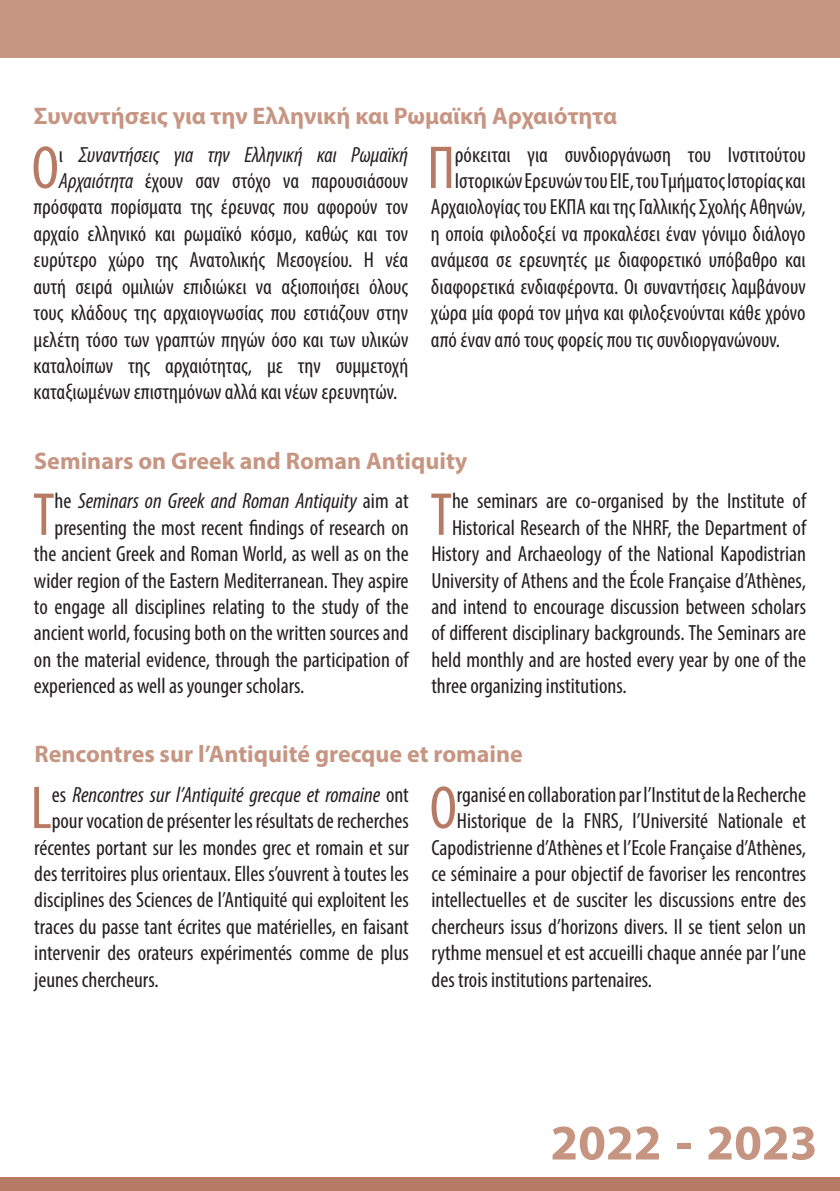
<style>
.page{position:relative;width:840px;height:1191px;background:#fff}
.page>*{position:absolute;margin:0;border:0;box-sizing:border-box;transform-origin:0 0}
.t1{font:condensed 61.2px "Myriad Pro";color:#b77b65}
.t2{font:700 50px "Myriad Pro";color:#c69582}
.t3{font:700 24px "Myriad Pro";color:#c79683}
.t4{font:condensed 22px "Myriad Pro";color:#231f20}
.t5{font:italic condensed 22px "Myriad Pro";color:#231f20}
.s1{font-style:normal}
.s2{font-style:italic}
</style>
<div class="page">
<div style="left:0;top:0;width:839px;height:58px;background:#c79683"></div>
<div style="left:0;top:1177px;width:839px;height:14px;background:#b77b65"></div>
<p class="t3" style="left:34px;top:100px;width:584px">Συναντήσεις για την Ελληνική και Ρωμαϊκή Αρχαιότητα</p>
<h1 class="t1" style="left:32px;top:131px;width:29px">Ο</h1>
<p class="t5" style="left:59px;top:141px;width:350px"><span class="s1">ι</span> Συναντήσεις για την Ελληνική και Ρωμαϊκή</p>
<p class="t4" style="left:59px;top:167px;width:350px"><span class="s2">Αρχαιότητα</span> έχουν σαν στόχο να παρουσιάσουν</p>
<p class="t4" style="left:34px;top:194px;width:376px">πρόσφατα πορίσματα της έρευνας που αφορούν τον</p>
<p class="t4" style="left:34px;top:220px;width:376px">αρχαίο ελληνικό και ρωμαϊκό κόσμο, καθώς και τον</p>
<p class="t4" style="left:34px;top:247px;width:376px">ευρύτερο χώρο της Ανατολικής Μεσογείου. Η νέα</p>
<p class="t4" style="left:34px;top:273px;width:376px">αυτή σειρά ομιλιών επιδιώκει να αξιοποιήσει όλους</p>
<p class="t4" style="left:34px;top:299px;width:376px">τους κλάδους της αρχαιογνωσίας που εστιάζουν στην</p>
<p class="t4" style="left:34px;top:326px;width:376px">μελέτη τόσο των γραπτών πηγών όσο και των υλικών</p>
<p class="t4" style="left:34px;top:352px;width:376px">καταλοίπων της αρχαιότητας, με την συμμετοχή</p>
<p class="t4" style="left:34px;top:379px;width:365px">καταξιωμένων επιστημόνων αλλά και νέων ερευνητών.</p>
<h1 class="t1" style="left:427px;top:131px;width:29px">Π</h1>
<p class="t4" style="left:454px;top:141px;width:352px">ρόκειται για συνδιοργάνωση του Ινστιτούτου</p>
<p class="t4" style="left:454px;top:167px;width:352px">Ιστορικών Ερευνών του ΕΙΕ, του Τμήματος Ιστορίας και</p>
<p class="t4" style="left:431px;top:194px;width:376px">Αρχαιολογίας του ΕΚΠΑ και της Γαλλικής Σχολής Αθηνών,</p>
<p class="t4" style="left:431px;top:220px;width:376px">η οποία φιλοδοξεί να προκαλέσει έναν γόνιμο διάλογο</p>
<p class="t4" style="left:431px;top:247px;width:376px">ανάμεσα σε ερευνητές με διαφορετικό υπόβαθρο και</p>
<p class="t4" style="left:431px;top:273px;width:376px">διαφορετικά ενδιαφέροντα. Οι συναντήσεις λαμβάνουν</p>
<p class="t4" style="left:431px;top:299px;width:376px">χώρα μία φορά τον μήνα και φιλοξενούνται κάθε χρόνο</p>
<p class="t4" style="left:431px;top:326px;width:350px">από έναν από τους φορείς που τις συνδιοργανώνουν.</p>
<p class="t3" style="left:34px;top:445px;width:434px">Seminars on Greek and Roman Antiquity</p>
<h1 class="t1" style="left:33px;top:477px;width:23px">T</h1>
<p class="t5" style="left:55px;top:488px;width:355px"><span class="s1">he</span> Seminars on Greek and Roman Antiquity <span class="s1">aim at</span></p>
<p class="t4" style="left:55px;top:514px;width:355px">presenting the most recent findings of research on</p>
<p class="t4" style="left:34px;top:540px;width:376px">the ancient Greek and Roman World, as well as on the</p>
<p class="t4" style="left:34px;top:567px;width:376px">wider region of the Eastern Mediterranean. They aspire</p>
<p class="t4" style="left:34px;top:593px;width:376px">to engage all disciplines relating to the study of the</p>
<p class="t4" style="left:34px;top:620px;width:376px">ancient world, focusing both on the written sources and</p>
<p class="t4" style="left:34px;top:646px;width:376px">on the material evidence, through the participation of</p>
<p class="t4" style="left:34px;top:672px;width:272px">experienced as well as younger scholars.</p>
<h1 class="t1" style="left:430px;top:477px;width:23px">T</h1>
<p class="t4" style="left:452px;top:488px;width:355px">he seminars are co-organised by the Institute of</p>
<p class="t4" style="left:452px;top:514px;width:355px">Historical Research of the NHRF, the Department of</p>
<p class="t4" style="left:431px;top:540px;width:376px">History and Archaeology of the National Kapodistrian</p>
<p class="t4" style="left:431px;top:567px;width:376px">University of Athens and the École Française d’Athènes,</p>
<p class="t4" style="left:431px;top:593px;width:376px">and intend to encourage discussion between scholars</p>
<p class="t4" style="left:431px;top:620px;width:376px">of different disciplinary backgrounds. The Seminars are</p>
<p class="t4" style="left:431px;top:646px;width:376px">held monthly and are hosted every year by one of the</p>
<p class="t4" style="left:431px;top:672px;width:197px">three organizing institutions.</p>
<p class="t3" style="left:34px;top:738px;width:489px">Rencontres sur l’Antiquité grecque et romaine</p>
<h1 class="t1" style="left:31px;top:771px;width:23px">L</h1>
<p class="t5" style="left:52px;top:781px;width:358px"><span class="s1">es</span> Rencontres sur l’Antiquité grecque et romaine <span class="s1">ont</span></p>
<p class="t4" style="left:52px;top:807px;width:358px">pour vocation de présenter les résultats de recherches</p>
<p class="t4" style="left:34px;top:834px;width:376px">récentes portant sur les mondes grec et romain et sur</p>
<p class="t4" style="left:34px;top:860px;width:376px">des territoires plus orientaux. Elles s’ouvrent à toutes les</p>
<p class="t4" style="left:34px;top:886px;width:376px">disciplines des Sciences de l’Antiquité qui exploitent les</p>
<p class="t4" style="left:34px;top:913px;width:376px">traces du passe tant écrites que matérielles, en faisant</p>
<p class="t4" style="left:34px;top:939px;width:376px">intervenir des orateurs expérimentés comme de plus</p>
<p class="t4" style="left:34px;top:966px;width:126px">jeunes chercheurs.</p>
<h1 class="t1" style="left:429px;top:771px;width:29px">O</h1>
<p class="t4" style="left:456px;top:781px;width:350px">rganisé en collaboration par l’Institut de la Recherche</p>
<p class="t4" style="left:456px;top:807px;width:350px">Historique de la FNRS, l’Université Nationale et</p>
<p class="t4" style="left:431px;top:834px;width:376px">Capodistrienne d’Athènes et l’Ecole Française d’Athènes,</p>
<p class="t4" style="left:431px;top:860px;width:376px">ce séminaire a pour objectif de favoriser les rencontres</p>
<p class="t4" style="left:431px;top:886px;width:376px">intellectuelles et de susciter les discussions entre des</p>
<p class="t4" style="left:431px;top:913px;width:376px">chercheurs issus d’horizons divers. Il se tient selon un</p>
<p class="t4" style="left:431px;top:939px;width:376px">rythme mensuel et est accueilli chaque année par l’une</p>
<p class="t4" style="left:431px;top:966px;width:222px">des trois institutions partenaires.</p>
<h2 class="t2" style="left:550px;top:1110px;width:268px">2022 - 2023</h2>
</div>
